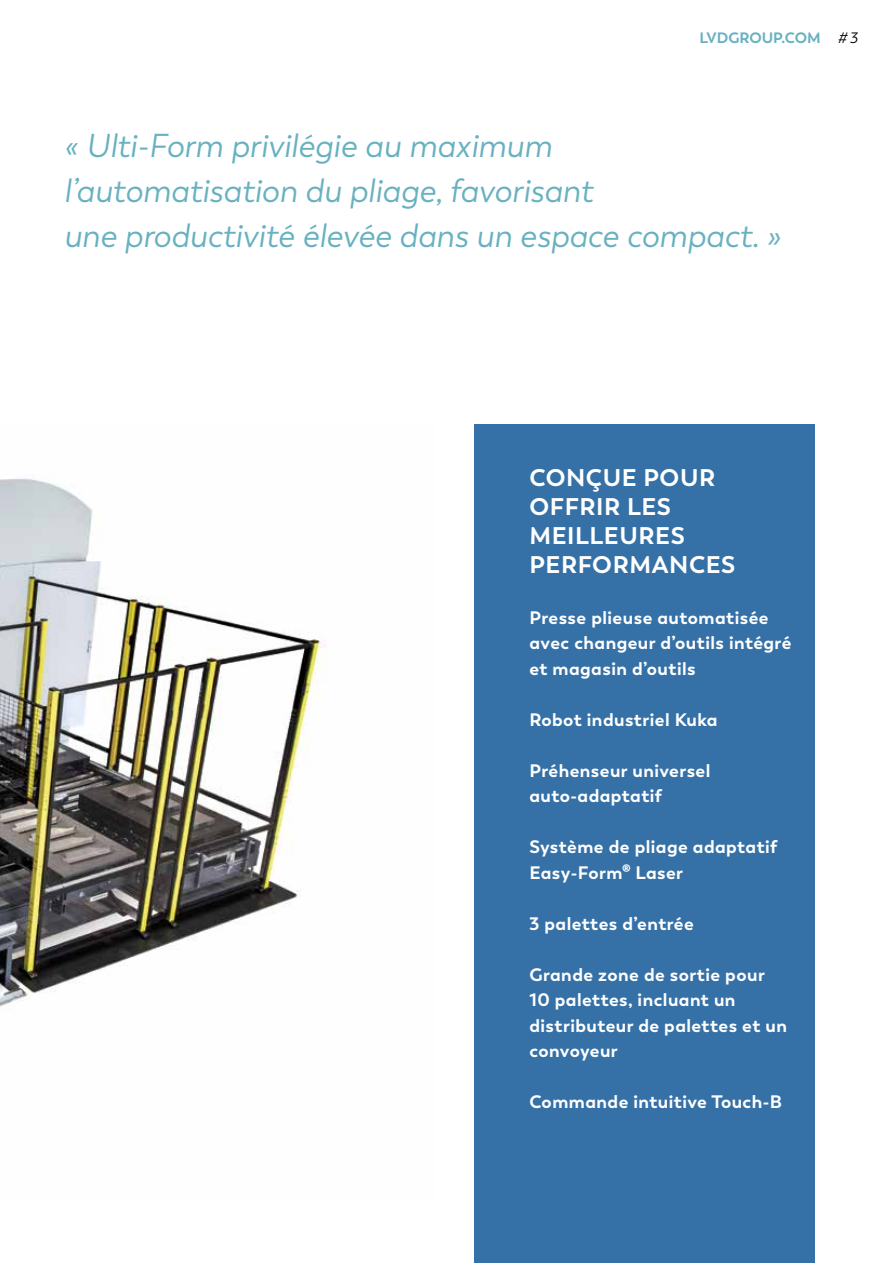
<style>
.page{position:relative;width:893px;height:1263px;background:#fff}
.page>*{position:absolute;margin:0;border:0;box-sizing:border-box;transform-origin:0 0}
.t1{font:italic 33px/45px "Trenda";color:#68b1c0}
.t2{font:700 24px/28.8px "Trenda";letter-spacing:.025em;color:#fff}
.t3{font:700 18px/25.5px "Trenda";letter-spacing:.025em;color:#fff}
.t4{font:700 15px "Trenda";color:#68b1c0}
.s1{font-weight:400;font-style:italic;color:#000}
</style>
<div class="page">
<img style="left:0;top:478px;width:327px;height:529px">
<div style="left:474px;top:425px;width:340px;height:838px;background:#3571a7"></div>
<p class="t4" style="left:699px;top:28px;width:160px">LVDGROUP.COM <span class="s1"># 3</span></p>
<h1 class="t1" style="left:64px;top:124px;width:718px">« Ulti-Form privilégie au maximum l’automatisation du pliage, favorisant<br>une productivité élevée dans un espace compact. »</h1>
<h2 class="t2" style="left:529px;top:464px;width:208px">CONÇUE POUR<br>OFFRIR LES<br>MEILLEURES<br>PERFORMANCES</h2>
<p class="t3" style="left:529px;top:605px;width:263px">Presse plieuse automatisée avec changeur d’outils intégré et magasin d’outils</p>
<p class="t3" style="left:529px;top:707px;width:190px">Robot industriel Kuka</p>
<p class="t3" style="left:529px;top:758px;width:183px">Préhenseur universel auto-adaptatif</p>
<p class="t3" style="left:529px;top:834px;width:249px">Système de pliage adaptatif<br>Easy-Form® Laser</p>
<p class="t3" style="left:529px;top:911px;width:166px">3 palettes d’entrée</p>
<p class="t3" style="left:529px;top:962px;width:259px">Grande zone de sortie pour<br>10 palettes, incluant un distributeur de palettes et un convoyeur</p>
<p class="t3" style="left:529px;top:1089px;width:254px">Commande intuitive Touch-B</p>
</div>
